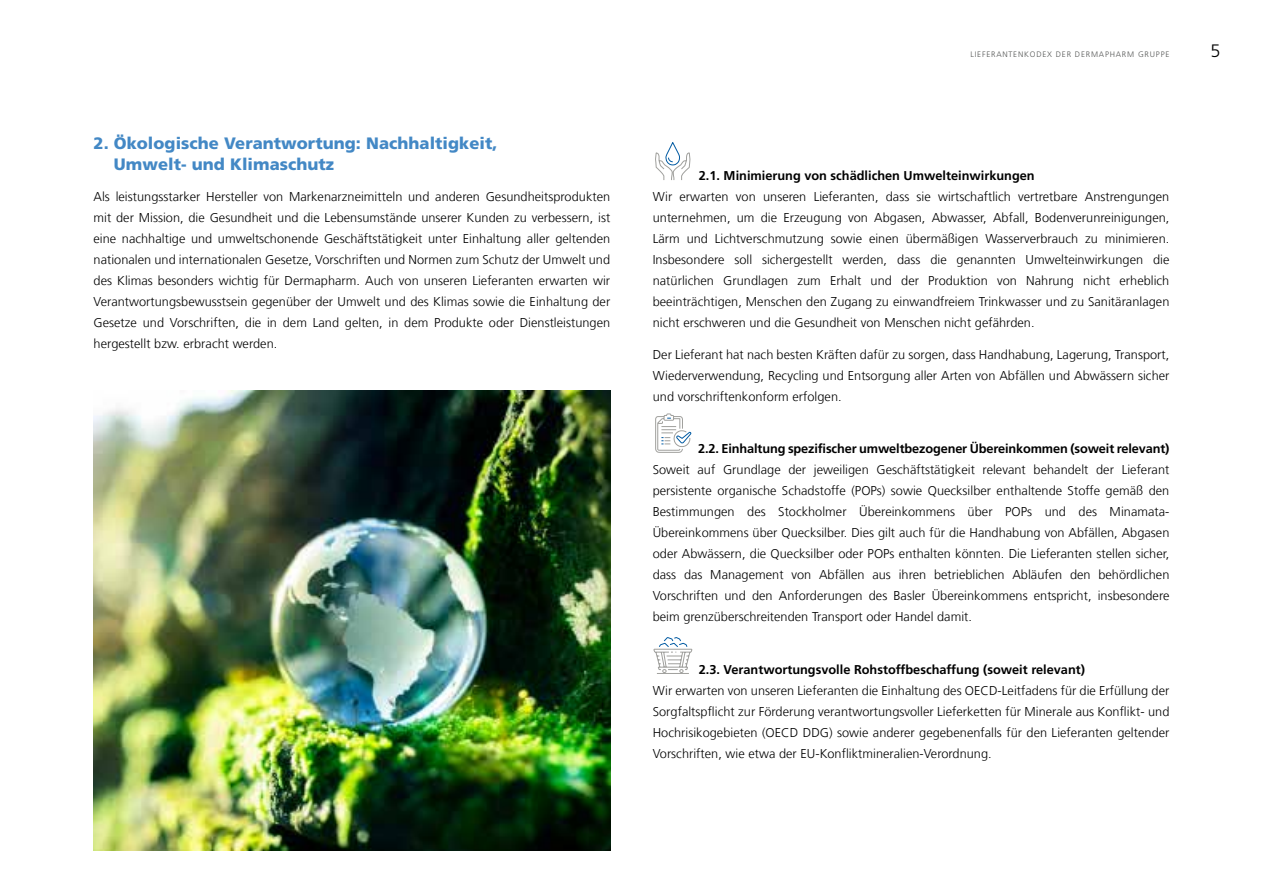
<style>
.page{position:relative;width:1263px;height:893px;background:#fff}
.page>*{position:absolute;margin:0;border:0;box-sizing:border-box;transform-origin:0 0}
.t1{font:300 18px "Frutiger LT Std";color:#000}
.t2{font:900 16.5px/21px "Frutiger LT Com";letter-spacing:.005em;color:#4388c5}
.t3{font:300 12.75px/21px "Frutiger LT Com";letter-spacing:.005em;color:#000;text-align:justify}
.t4{font:700 12.75px "Frutiger LT Com";color:#000}
.t5{font:300 7.95px "Frutiger LT Std";letter-spacing:.1em;color:#555756}
</style>
<div class="page">
<svg style="left:655px;top:142px;width:36px;height:38px"></svg>
<svg style="left:655px;top:413px;width:37px;height:40px"></svg>
<svg style="left:653px;top:637px;width:39px;height:37px"></svg>
<img style="left:94px;top:390px;width:516px;height:460px">
<p class="t2" style="left:114px;top:132px;width:385px;text-indent:-20px">2. Ökologische Verantwortung: Nachhaltigkeit,<br>Umwelt- und Klimaschutz</p>
<p class="t3" style="left:94px;top:186px;width:518px">Als leistungsstarker Hersteller von Markenarzneimitteln und anderen Gesundheitsprodukten mit der Mission, die Gesundheit und die Lebensumstände unserer Kunden zu verbessern, ist eine nachhaltige und umweltschonende Geschäftstätigkeit unter Einhaltung aller geltenden nationalen und internationalen Gesetze, Vorschriften und Normen zum Schutz der Umwelt und des Klimas besonders wichtig für Dermapharm. Auch von unseren Lieferanten erwarten wir Verantwortungsbewusstsein gegenüber der Umwelt und des Klimas sowie die Einhaltung der Gesetze und Vorschriften, die in dem Land gelten, in dem Produkte oder Dienstleistungen hergestellt bzw. erbracht werden.</p>
<p class="t5" style="left:970px;top:50px;width:201px">LIEFERANTENKODEX DER DERMAPHARM GRUPPE</p>
<h1 class="t1" style="left:1210px;top:41px;width:12px">5</h1>
<p class="t4" style="left:699px;top:168px;width:337px">2.1. Minimierung von schädlichen Umwelteinwirkungen</p>
<p class="t3" style="left:653px;top:186px;width:518px">Wir erwarten von unseren Lieferanten, dass sie wirtschaftlich vertretbare Anstrengungen unternehmen, um die Erzeugung von Abgasen, Abwasser, Abfall, Bodenverunreinigungen, Lärm und Lichtverschmutzung sowie einen übermäßigen Wasserverbrauch zu minimieren.<br>Insbesondere soll sichergestellt werden, dass die genannten Umwelteinwirkungen die natürlichen Grundlagen zum Erhalt und der Produktion von Nahrung nicht erheblich beeinträchtigen, Menschen den Zugang zu einwandfreiem Trinkwasser und zu Sanitäranlagen nicht erschweren und die Gesundheit von Menschen nicht gefährden.</p>
<p class="t3" style="left:653px;top:344px;width:518px">Der Lieferant hat nach besten Kräften dafür zu sorgen, dass Handhabung, Lagerung, Transport, Wiederverwendung, Recycling und Entsorgung aller Arten von Abfällen und Abwässern sicher und vorschriftenkonform erfolgen.</p>
<p class="t4" style="left:698px;top:441px;width:473px">2.2. Einhaltung spezifischer umweltbezogener Übereinkommen (soweit relevant)</p>
<p class="t3" style="left:653px;top:459px;width:518px">Soweit auf Grundlage der jeweiligen Geschäftstätigkeit relevant behandelt der Lieferant persistente organische Schadstoffe (POPs) sowie Quecksilber enthaltende Stoffe gemäß den Bestimmungen des Stockholmer Übereinkommens über POPs und des Minamata-Übereinkommens über Quecksilber. Dies gilt auch für die Handhabung von Abfällen, Abgasen oder Abwässern, die Quecksilber oder POPs enthalten könnten. Die Lieferanten stellen sicher, dass das Management von Abfällen aus ihren betrieblichen Abläufen den behördlichen Vorschriften und den Anforderungen des Basler Übereinkommens entspricht, insbesondere beim grenzüberschreitenden Transport oder Handel damit.</p>
<p class="t4" style="left:699px;top:662px;width:388px">2.3. Verantwortungsvolle Rohstoffbeschaffung (soweit relevant)</p>
<p class="t3" style="left:653px;top:680px;width:518px">Wir erwarten von unseren Lieferanten die Einhaltung des OECD-Leitfadens für die Erfüllung der Sorgfaltspflicht zur Förderung verantwortungsvoller Lieferketten für Minerale aus Konflikt- und Hochrisikogebieten (OECD DDG) sowie anderer gegebenenfalls für den Lieferanten geltender Vorschriften, wie etwa der EU-Konfliktmineralien-Verordnung.</p>
</div>
